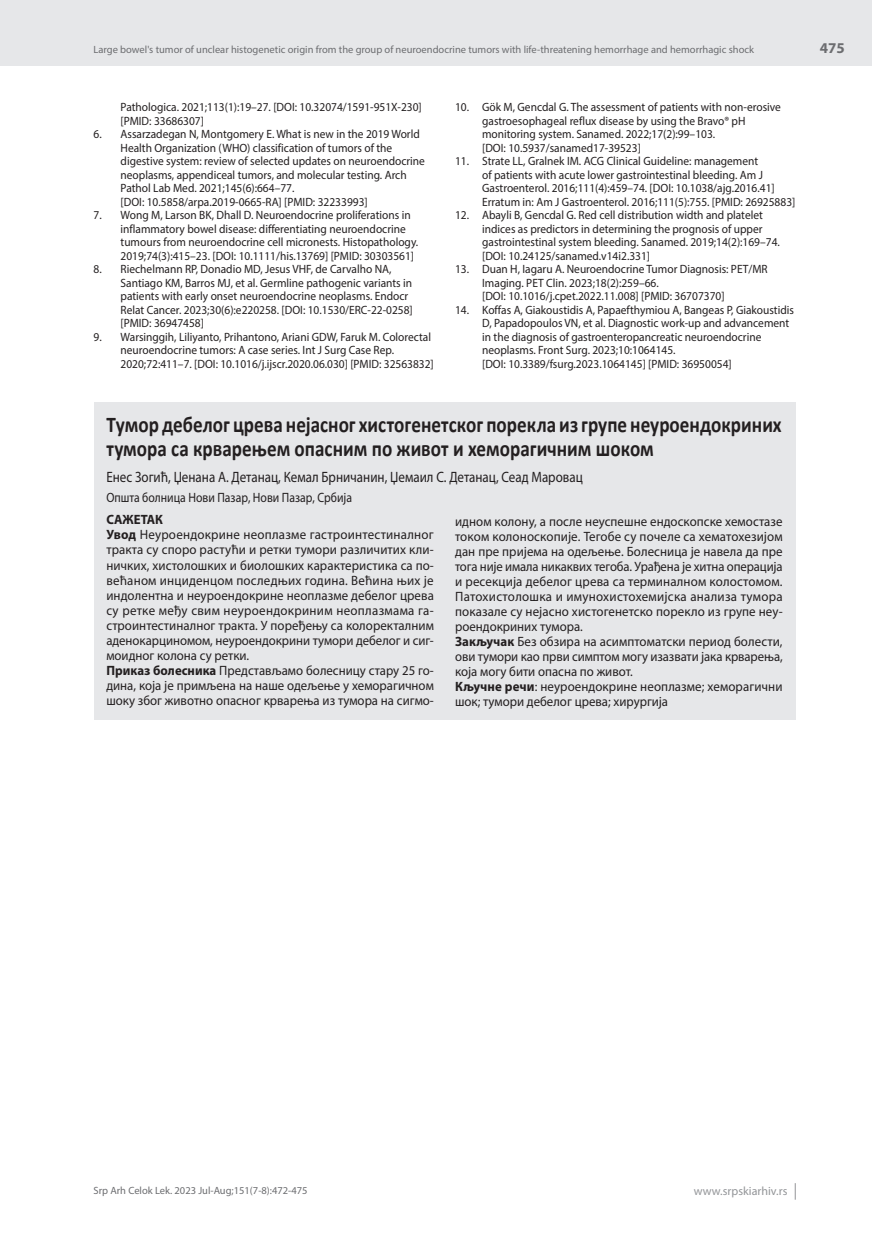
<style>
.page{position:relative;width:872px;height:1234px;background:#fff}
.page>*{position:absolute;margin:0;border:0;box-sizing:border-box;transform-origin:0 0}
.t1{font:700 22.5px/24px "Calibri";color:#231f20;scale:.85 1}
.t2{font:15px "Myriad Pro";color:#231f20;scale:.87 1}
.t3{font:700 15px "Myriad Pro";color:#6c6d70}
.t4{font:13.5px/15px "Myriad Pro";letter-spacing:.005em;color:#231f20;scale:.95 1}
.t5{font:13.5px/15px "Myriad Pro";letter-spacing:.005em;color:#231f20;scale:.96 1}
.t6{font:13.5px "Myriad Pro";letter-spacing:.005em;color:#231f20;scale:.87 1}
.t7{font:12px/13.5px "Myriad Pro";color:#231f20;scale:.95 1}
.t8{font:12px "Myriad Pro";color:#939598}
.t9{font:10.5px "Myriad Pro";color:#6c6d70}
.s1{font-weight:700}
</style>
<div class="page">
<div style="left:0;top:0;width:872px;height:66px;background:#e6e7e9"></div>
<svg style="left:795px;top:1183px;width:1px;height:16px"></svg>
<div style="left:94px;top:402px;width:701px;height:317px;background:#e6e7e9"></div>
<p class="t9" style="left:94px;top:43px;width:662px">Large bowel's tumor of unclear histogenetic origin from the group of neuroendocrine tumors with life-threatening hemorrhage and hemorrhagic shock</p>
<p class="t7" style="left:121px;top:100px;width:318px">Pathologica. 2021;113(1):19–27. [DOI: 10.32074/1591-951X-230] [PMID: 33686307]</p>
<p class="t7" style="left:121px;top:127px;width:322px;text-indent:-27px">6. Assarzadegan N, Montgomery E. What is new in the 2019 World Health Organization (WHO) classification of tumors of the digestive system: review of selected updates on neuroendocrine neoplasms, appendiceal tumors, and molecular testing. Arch Pathol Lab Med. 2021;145(6):664–77.<br>[DOI: 10.5858/arpa.2019-0665-RA] [PMID: 32233993]</p>
<p class="t7" style="left:121px;top:208px;width:315px;text-indent:-27px">7. Wong M, Larson BK, Dhall D. Neuroendocrine proliferations in inflammatory bowel disease: differentiating neuroendocrine tumours from neuroendocrine cell micronests. Histopathology.<br>2019;74(3):415–23. [DOI: 10.1111/his.13769] [PMID: 30303561]</p>
<p class="t7" style="left:121px;top:262px;width:309px;text-indent:-27px">8. Riechelmann RP, Donadio MD, Jesus VHF, de Carvalho NA, Santiago KM, Barros MJ, et al. Germline pathogenic variants in patients with early onset neuroendocrine neoplasms. Endocr Relat Cancer. 2023;30(6):e220258. [DOI: 10.1530/ERC-22-0258] [PMID: 36947458]</p>
<p class="t7" style="left:121px;top:330px;width:331px;text-indent:-27px">9. Warsinggih, Liliyanto, Prihantono, Ariani GDW, Faruk M. Colorectal neuroendocrine tumors: A case series. Int J Surg Case Rep.<br>2020;72:411–7. [DOI: 10.1016/j.ijscr.2020.06.030] [PMID: 32563832]</p>
<p class="t7" style="left:482px;top:100px;width:316px;text-indent:-27px">10. Gök M, Gencdal G. The assessment of patients with non-erosive gastroesophageal reflux disease by using the Bravo® pH monitoring system. Sanamed. 2022;17(2):99–103.<br>[DOI: 10.5937/sanamed17-39523]</p>
<p class="t7" style="left:482px;top:154px;width:331px;text-indent:-27px">11. Strate LL, Gralnek IM. ACG Clinical Guideline: management<br>of patients with acute lower gastrointestinal bleeding. Am J Gastroenterol. 2016;111(4):459–74. [DOI: 10.1038/ajg.2016.41] Erratum in: Am J Gastroenterol. 2016;111(5):755. [PMID: 26925883]</p>
<p class="t7" style="left:482px;top:208px;width:315px;text-indent:-27px">12. Abayli B, Gencdal G. Red cell distribution width and platelet indices as predictors in determining the prognosis of upper gastrointestinal system bleeding. Sanamed. 2019;14(2):169–74. [DOI: 10.24125/sanamed.v14i2.331]</p>
<p class="t7" style="left:482px;top:262px;width:302px;text-indent:-27px">13. Duan H, Iagaru A. Neuroendocrine Tumor Diagnosis: PET/MR<br>Imaging. PET Clin. 2023;18(2):259–66.<br>[DOI: 10.1016/j.cpet.2022.11.008] [PMID: 36707370]</p>
<p class="t7" style="left:482px;top:303px;width:330px;text-indent:-27px">14. Koffas A, Giakoustidis A, Papaefthymiou A, Bangeas P, Giakoustidis D, Papadopoulos VN, et al. Diagnostic work-up and advancement in the diagnosis of gastroenteropancreatic neuroendocrine neoplasms. Front Surg. 2023;10:1064145.<br>[DOI: 10.3389/fsurg.2023.1064145] [PMID: 36950054]</p>
<h1 class="t1" style="left:106px;top:412px;width:796px">Тумор дебелог црева нејасног хистогенетског порекла из групе неуроендокриних тумора са крварењем опасним по живот и хеморагичним шоком</h1>
<p class="t2" style="left:106px;top:468px;width:549px">Енес Зогић, Џенана А. Детанац, Кемал Брничанин, Џемаил С. Детанац, Сеад Маровац</p>
<p class="t6" style="left:106px;top:488px;width:284px">Општа болница Нови Пазар, Нови Пазар, Србија</p>
<p class="t5" style="left:106px;top:512px;width:343px"><span class="s1">САЖЕТАК<br>Увод</span> Неуроендокрине неоплазме гастроинтестиналног тракта су споро растући и ретки тумори различитих кли&shy;ничких, хистолошких и биолошких карактеристика са по&shy;већаном инциденцом последњих година. Већина њих је индолентна и неуроендокрине неоплазме дебелог црева су ретке међу свим неуроендокриним неоплазмама га&shy;строинтестиналног тракта. У поређењу са колоректалним аденокарциномом, неуроендокрини тумори дебелог и сиг&shy;моидног колона су ретки.<br><span class="s1">Приказ болесника</span> Представљамо болесницу стару 25 го&shy;дина, која је примљена на наше одељење у хеморагичном шоку због животно опасног крварења из тумора на сигмо-</p>
<p class="t4" style="left:455px;top:513px;width:346px">идном колону, а после неуспешне ендоскопске хемостазе током колоноскопије. Тегобе су почеле са хематохезијом дан пре пријема на одељење. Болесница је навела да пре тога није имала никаквих тегоба. Урађена је хитна операција и ресекција дебелог црева са терминалном колостомом.<br>Патохистолошка и имунохистохемијска анализа тумора показале су нејасно хистогенетско порекло из групе неу&shy;роендокриних тумора.<br><span class="s1">Закључак</span> Без обзира на асимптоматски период болести, ови тумори као први симптом могу изазвати јака крварења, која могу бити опасна по живот.<br><span class="s1">Кључне речи</span>: неуроендокрине неоплазме; хеморагични шок; тумори дебелог црева; хирургија</p>
<p class="t3" style="left:820px;top:38px;width:26px">475</p>
<p class="t9" style="left:94px;top:1184px;width:216px">Srp Arh Celok Lek. 2023 Jul-Aug;151(7-8):472-475</p>
<p class="t8" style="left:694px;top:1183px;width:95px">www.srpskiarhiv.rs</p>
</div>
